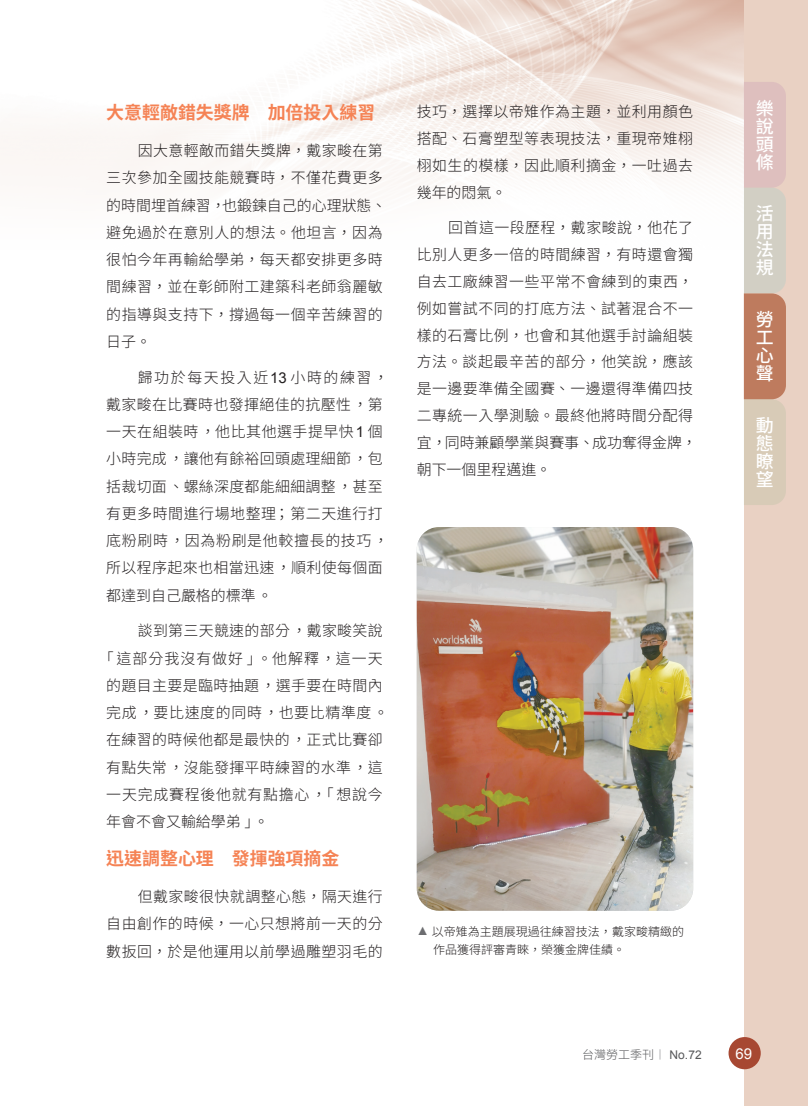
<style>
.page{position:relative;width:808px;height:1106px;background:#fff}
.page>*{position:absolute;margin:0;border:0;box-sizing:border-box;transform-origin:0 0}
.段落樣式3{font:700 18px "Noto Sans CJ Ktc";color:#f58355}
.t1{font:500 18px/18px "Noto Sans CJ Ktc";color:#fff;text-align:justify}
.N內文{font:300 15px/27.3px "Noto Sans CJ Ktc";letter-spacing:.03em;color:#231f20}
.N內文-2{font:300 15px "Noto Sans CJ Ktc";letter-spacing:.065em;color:#231f20}
.N內文-3{font:300 15px "Noto Sans CJ Ktc";letter-spacing:.05em;color:#231f20}
.N內文-4{font:300 15px "Noto Sans CJ Ktc";color:#231f20}
.t2{font:15px "Arial";color:#fff}
.N內文-5{font:300 12px/18px "Noto Sans CJ Ktc";color:#231f20}
.t3{font:300 12px "Noto Sans CJ Ktc";color:#57585a}
.s1{font-family:"Arial";font-weight:400}
.s2{font-family:"Arial";font-weight:400;color:#6c6d70}
.s3{font-family:"Adobe Ming Std"}
</style>
<div class="page">
<img style="left:1px;top:0;width:743px;height:300px">
<div style="left:744px;top:0;width:64px;height:1106px;background:#e9d1c3"></div>
<div style="left:728px;top:1037px;width:33px;height:32px;background:#a74832;border-radius:50%"></div>
<svg style="left:744px;top:82px;width:42px;height:423px;background:#d1b5a6"></svg>
<img style="left:0;top:82px;width:1px;height:321px">
<img style="left:417px;top:527px;width:276px;height:383px">
<p class="段落樣式3" style="left:106px;top:103px;width:270px">大意輕敵錯失獎牌 加倍投入練習</p>
<p class="N內文" style="left:106px;top:137px;width:282px;text-indent:32px">因大意輕敵而錯失獎牌，戴家畯在第三次參加全國技能競賽時，不僅花費更多的時間埋首練習，也鍛鍊自己的心理狀態、避免過於在意別人的想法。他坦言，因為很怕今年再輸給學弟，每天都安排更多時間練習，並在彰師附工建築科老師翁麗敏的指導與支持下，撐過每一個辛苦練習的日子。</p>
<p class="N內文" style="left:106px;top:364px;width:283px;text-indent:32px">歸功於每天投入近<span class="s1">13</span> 小時的練習，戴家畯在比賽時也發揮絕佳的抗壓性，第一天在組裝時，他比其他選手提早快<span class="s1">1</span> 個小時完成，讓他有餘裕回頭處理細節，包括裁切面、螺絲深度都能細細調整，甚至有更多時間進行場地整理；第二天進行打底粉刷時，因為粉刷是他較擅長的技巧，所以程序起來也相當迅速，順利使每個面都達到自己嚴格的標準。</p>
<p class="N內文" style="left:138px;top:617px;width:246px">談到第三天競速的部分，戴家畯笑說</p>
<p class="N內文-2" style="left:99px;top:649px;width:285px">「這部分我沒有做好」。他解釋，這一天</p>
<p class="N內文" style="left:106px;top:672px;width:278px">的題目主要是臨時抽題，選手要在時間內</p>
<p class="N內文" style="left:106px;top:699px;width:283px">完成，要比速度的同時，也要比精準度。</p>
<p class="N內文" style="left:106px;top:726px;width:278px">在練習的時候他都是最快的，正式比賽卻</p>
<p class="N內文" style="left:106px;top:753px;width:278px">有點失常，沒能發揮平時練習的水準，這</p>
<p class="N內文-3" style="left:106px;top:786px;width:278px">一天完成賽程後他就有點擔心，「想說今</p>
<p class="N內文-4" style="left:106px;top:813px;width:164px">年會不會又輸給學弟」。</p>
<p class="段落樣式3" style="left:106px;top:848px;width:235px">迅速調整心理 發揮強項摘金</p>
<p class="N內文" style="left:106px;top:883px;width:278px;text-align:justify;text-indent:32px">但戴家畯很快就調整心態，隔天進行自由創作的時候，一心只想將前一天的分數扳回，於是他運用以前學過雕塑羽毛的</p>
<p class="N內文" style="left:417px;top:98px;width:278px;line-height:26.8px;text-align:justify">技巧，選擇以帝雉作為主題，並利用顏色搭配、石膏塑型等表現技法，重現帝雉栩栩如生的模樣，因此順利摘金，一吐過去幾年的悶氣。</p>
<p class="N內文" style="left:417px;top:214px;width:282px;line-height:26.8px;text-indent:32px">回首這一段歷程，戴家畯說，他花了比別人更多一倍的時間練習，有時還會獨自去工廠練習一些平常不會練到的東西，例如嘗試不同的打底方法、試著混合不一樣的石膏比例，也會和其他選手討論組裝方法。談起最辛苦的部分，他笑說，應該是一邊要準備全國賽、一邊還得準備四技二專統一入學測驗。最終他將時間分配得宜，同時兼顧學業與賽事、成功奪得金牌，朝下一個里程邁進。</p>
<p class="N內文-5" style="left:433px;top:922px;width:252px;text-indent:-16px"><span class="s2">▲</span> 以帝雉為主題展現過往練習技法，戴家畯精緻的作品獲得評審青睞，榮獲金牌佳績。</p>
<p class="t1" style="left:756px;top:99px;width:19px">樂說頭條</p>
<p class="t1" style="left:756px;top:205px;width:19px">活用法規</p>
<p class="t1" style="left:756px;top:311px;width:19px">勞工心聲</p>
<p class="t1" style="left:756px;top:417px;width:19px">動態瞭望</p>
<p class="t3" style="left:582px;top:1047px;width:121px">台灣勞工季刊<span class="s3">｜</span> <span class="s1">No.72</span></p>
<p class="t2" style="left:735px;top:1043px;width:18px">69</p>
</div>
